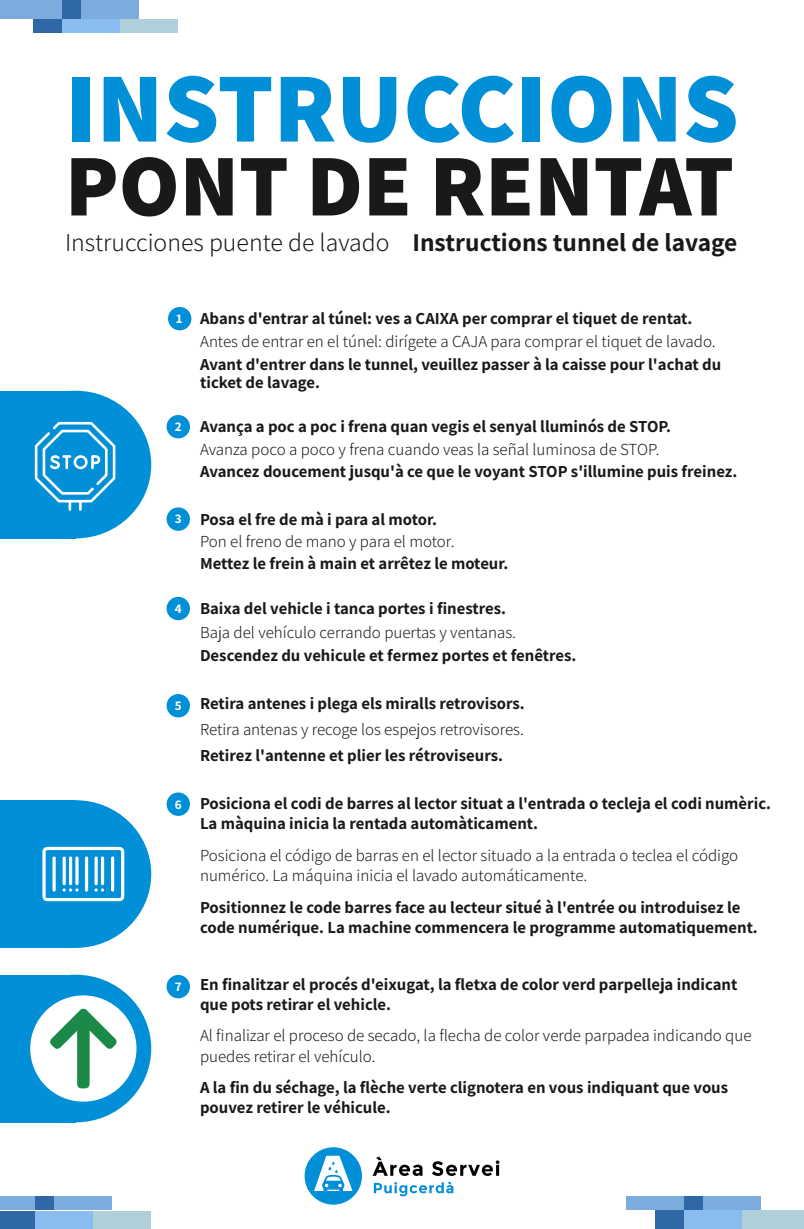
<style>
.page{position:relative;width:804px;height:1229px;background:#fff}
.page>*{position:absolute;margin:0;border:0;box-sizing:border-box;transform-origin:0 0}
.t1{font:800 99.45px "Assistant";color:#018fd8}
.t2{font:800 88.17px "Assistant";color:#191919}
.t3{font:300 25.59px "Assistant";color:#191919}
.t4{font:700 16.8px/20.2px "Assistant";color:#191919}
.t5{font:300 16.8px/20.1px "Assistant";color:#191919}
.t6{font:700 13.26px "Assistant";color:#fff}
.s1{font-weight:700}
</style>
<div class="page">
<div style="left:168px;top:307px;width:23px;height:23px;background:#018fd8;border-radius:50%"></div>
<div style="left:166px;top:415px;width:24px;height:23px;background:#018fd8;border-radius:50%"></div>
<div style="left:166px;top:507px;width:24px;height:24px;background:#018fd8;border-radius:50%"></div>
<div style="left:166px;top:597px;width:24px;height:23px;background:#018fd8;border-radius:50%"></div>
<div style="left:166px;top:694px;width:24px;height:23px;background:#018fd8;border-radius:50%"></div>
<div style="left:166px;top:792px;width:24px;height:24px;background:#018fd8;border-radius:50%"></div>
<div style="left:166px;top:975px;width:24px;height:23px;background:#018fd8;border-radius:50%"></div>
<div style="left:0;top:391px;width:151px;height:147px;background:#018fd8;border-radius:50%"></div>
<div style="left:0;top:391px;width:76px;height:147px;background:#018fd8"></div>
<div style="left:0;top:800px;width:151px;height:148px;background:#018fd8;border-radius:50%"></div>
<div style="left:0;top:800px;width:76px;height:148px;background:#018fd8"></div>
<div style="left:0;top:975px;width:151px;height:147px;background:#018fd8;border-radius:50%"></div>
<div style="left:0;top:975px;width:76px;height:147px;background:#018fd8"></div>
<svg style="left:35px;top:422px;width:80px;height:89px"></svg>
<div style="left:30px;top:995px;width:106px;height:106px;background:#fff;border-radius:50%"></div>
<svg style="left:50px;top:1008px;width:67px;height:80px"></svg>
<svg style="left:42px;top:847px;width:82px;height:54px"></svg>
<div style="left:703px;top:1196px;width:57px;height:14px;background:#7cabdd"></div>
<div style="left:626px;top:1196px;width:57px;height:14px;background:#7cabdd"></div>
<div style="left:684px;top:1211px;width:57px;height:18px;background:#8abcef"></div>
<div style="left:742px;top:1211px;width:62px;height:18px;background:#afd0da"></div>
<div style="left:655px;top:1211px;width:28px;height:18px;background:#3067a7"></div>
<div style="left:684px;top:1196px;width:18px;height:14px;background:#3067a7"></div>
<div style="left:54px;top:1196px;width:57px;height:14px;background:#7cabdd"></div>
<div style="left:0;top:1196px;width:34px;height:14px;background:#7cabdd"></div>
<div style="left:35px;top:1211px;width:57px;height:18px;background:#8abcef"></div>
<div style="left:93px;top:1211px;width:57px;height:18px;background:#afd0da"></div>
<div style="left:0;top:1211px;width:34px;height:18px;background:#3067a7"></div>
<div style="left:35px;top:1196px;width:18px;height:14px;background:#3067a7"></div>
<div style="left:81px;top:0;width:57px;height:18px;background:#7cabdd"></div>
<div style="left:0;top:0;width:61px;height:18px;background:#7cabdd"></div>
<div style="left:62px;top:19px;width:57px;height:14px;background:#8abcef"></div>
<div style="left:120px;top:19px;width:57px;height:14px;background:#afd0da"></div>
<div style="left:33px;top:19px;width:28px;height:14px;background:#3067a7"></div>
<div style="left:62px;top:0;width:18px;height:18px;background:#3067a7"></div>
<svg style="left:372px;top:1156px;width:127px;height:40px"></svg>
<div style="left:304px;top:1147px;width:58px;height:57px;background:#018fd8;border-radius:50%"></div>
<svg style="left:314px;top:1156px;width:39px;height:36px"></svg>
<h1 class="t1" style="left:65px;top:40px;width:675px">INSTRUCCIONS</h1>
<h2 class="t2" style="left:65px;top:125px;width:670px">PONT DE RENTAT</h2>
<h3 class="t3" style="left:65px;top:225px;width:674px">Instrucciones puente de lavado <span class="s1">Instructions tunnel de lavage</span></h3>
<p class="t6" style="left:176px;top:309px;width:8px">1</p>
<p class="t6" style="left:175px;top:417px;width:8px">2</p>
<p class="t6" style="left:175px;top:510px;width:8px">3</p>
<p class="t6" style="left:175px;top:599px;width:8px">4</p>
<p class="t6" style="left:175px;top:696px;width:8px">5</p>
<p class="t6" style="left:175px;top:795px;width:8px">6</p>
<p class="t6" style="left:175px;top:977px;width:8px">7</p>
<p class="t4" style="left:200px;top:308px;width:493px">Abans d'entrar al túnel: ves a CAIXA per comprar el tiquet de rentat.</p>
<p class="t5" style="left:200px;top:331px;width:517px">Antes de entrar en el túnel: dirígete a CAJA para comprar el tiquet de lavado.</p>
<p class="t4" style="left:200px;top:355px;width:522px;line-height:18.3px">Avant d'entrer dans le tunnel, veuillez passer à la caisse pour l'achat du ticket de lavage.</p>
<p class="t4" style="left:200px;top:415px;width:472px">Avança a poc a poc i frena quan vegis el senyal lluminós de STOP.</p>
<p class="t5" style="left:200px;top:438px;width:461px">Avanza poco a poco y frena cuando veas la señal luminosa de STOP.</p>
<p class="t4" style="left:200px;top:461px;width:539px">Avancez doucement jusqu'à ce que le voyant STOP s'illumine puis freinez.</p>
<p class="t4" style="left:200px;top:508px;width:238px">Posa el fre de mà i para al motor.</p>
<p class="t5" style="left:200px;top:530px;width:256px">Pon el freno de mano y para el motor.</p>
<p class="t4" style="left:200px;top:552px;width:310px">Mettez le frein à main et arrêtez le moteur.</p>
<p class="t4" style="left:200px;top:597px;width:308px">Baixa del vehicle i tanca portes i finestres.</p>
<p class="t5" style="left:200px;top:621px;width:317px">Baja del vehículo cerrando puertas y ventanas.</p>
<p class="t4" style="left:200px;top:645px;width:378px">Descendez du vehicule et fermez portes et fenêtres.</p>
<p class="t4" style="left:200px;top:692px;width:326px">Retira antenes i plega els miralls retrovisors.</p>
<p class="t5" style="left:200px;top:719px;width:325px">Retira antenas y recoge los espejos retrovisores.</p>
<p class="t4" style="left:200px;top:745px;width:304px">Retirez l'antenne et plier les rétroviseurs.</p>
<p class="t4" style="left:200px;top:792px;width:572px">Posiciona el codi de barres al lector situat a l'entrada o tecleja el codi numèric.<br>La màquina inicia la rentada automàticament.</p>
<p class="t5" style="left:200px;top:845px;width:539px">Posiciona el código de barras en el lector situado a la entrada o teclea el código numérico. La máquina inicia el lavado automáticamente.</p>
<p class="t4" style="left:200px;top:896px;width:559px">Positionnez le code barres face au lecteur situé à l'entrée ou introduisez le code numérique. La machine commencera le programme automatiquement.</p>
<p class="t4" style="left:200px;top:973px;width:539px">En finalitzar el procés d'eixugat, la fletxa de color verd parpelleja indicant que pots retirar el vehicle.</p>
<p class="t5" style="left:200px;top:1025px;width:553px">Al finalizar el proceso de secado, la flecha de color verde parpadea indicando que puedes retirar el vehículo.</p>
<p class="t4" style="left:200px;top:1076px;width:529px">A la fin du séchage, la flèche verte clignotera en vous indiquant que vous pouvez retirer le véhicule.</p>
</div>
